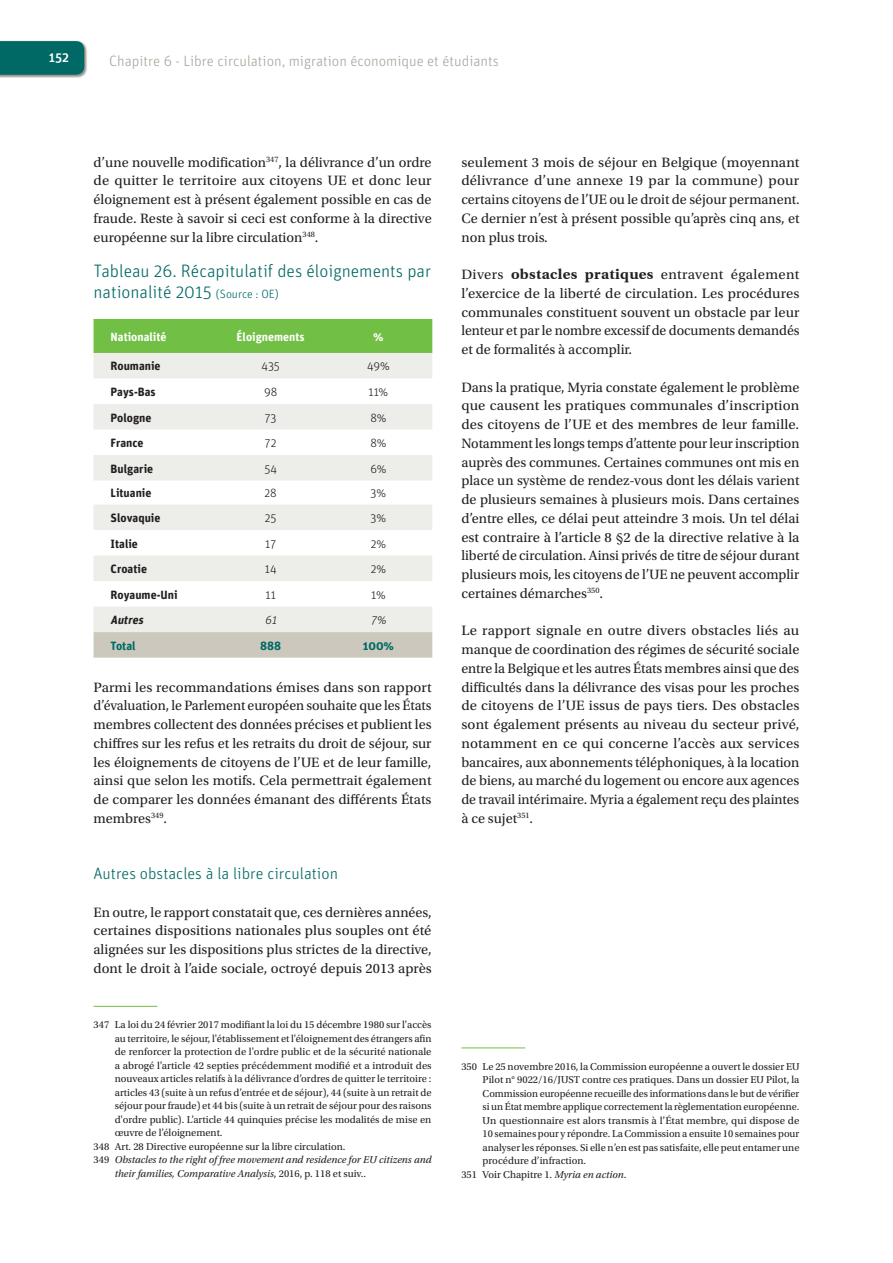
<style>
.page{position:relative;width:893px;height:1263px;background:#fff}
.page>*{position:absolute;margin:0;border:0;box-sizing:border-box;transform-origin:0 0}
.Graph_-_caption{font:300 18px/20.7px "Unit Rounded OT";color:#006965}
.Heading_5{font:300 16.5px "Unit Rounded OT";color:#006965}
.t1{font:300 15px "Unit Rounded OT";color:#a9a69e}
.Body{font:14.25px/18.8px "Utopia Std";color:#231f20;text-align:justify}
.t2{font:500 13.5px "Unit Rounded OT";color:#fff}
.Texte{font:700 12px "Unit Rounded OT";color:#231f20}
.Texte-2{font:300 12px "Unit Rounded OT";color:#231f20}
.Texte-3{font:700 12px "Unit Rounded OT";color:#fff}
.Texte-4{font:700 12px "Unit Rounded OT";color:#006965}
.Texte-5{font:italic 700 12px "Unit Rounded OT";color:#231f20}
.Texte-6{font:italic 300 12px "Unit Rounded OT";color:#231f20}
.Voetnoot{font:10.5px/13.5px "Utopia Std";color:#231f20;text-align:justify}
.Voetnoot-2{font:italic 10.5px/13.5px "Utopia Std";color:#231f20}
.s1{font-size:12px}
.s2{font-style:normal}
.s3{font-family:"Utopia";font-weight:700}
.s4{font-style:italic}
</style>
<div class="page">
<div style="left:0;top:41px;width:88px;height:37px;background:#231f20;opacity:.3"></div>
<div style="left:0;top:41px;width:84px;height:34px;background:#006965"></div>
<hr style="left:461px;top:1047px;width:64px;height:1px;background:#71bf44">
<div style="left:94px;top:319px;width:338px;height:34px;background:#71bf44"></div>
<svg style="left:94px;top:353px;width:338px;height:279px;fill:#edede9"></svg>
<div style="left:94px;top:632px;width:338px;height:26px;background:#ccc8bd"></div>
<hr style="left:94px;top:1006px;width:63px;height:1px;background:#71bf44">
<p class="t2" style="left:49px;top:49px;width:22px">152</p>
<p class="t1" style="left:109px;top:52px;width:391px">Chapitre 6 - Libre circulation, migration économique et étudiants</p>
<p class="Body" style="left:94px;top:153px;width:340px">d’une nouvelle modification<sup>347</sup>, la délivrance d’un ordre de quitter le territoire aux citoyens UE et donc leur éloignement est à présent également possible en cas de fraude. Reste à savoir si ceci est conforme à la directive européenne sur la libre circulation<sup>348</sup>.</p>
<p class="Graph_-_caption" style="left:94px;top:261px;width:339px">Tableau 26. Récapitulatif des éloignements par nationalité 2015 <span class="s1">(Source : OE)</span></p>
<p class="Texte-3" style="left:111px;top:329px;width:57px">Nationalité</p>
<p class="Texte-3" style="left:237px;top:329px;width:70px">Éloignements</p>
<p class="Texte-3" style="left:373px;top:329px;width:12px">%</p>
<p class="Texte" style="left:111px;top:359px;width:52px">Roumanie</p>
<p class="Texte-2" style="left:261px;top:359px;width:20px">435</p>
<p class="Texte-2" style="left:367px;top:359px;width:24px">49%</p>
<p class="Texte" style="left:111px;top:384px;width:47px">Pays-Bas</p>
<p class="Texte-2" style="left:264px;top:385px;width:15px">98</p>
<p class="Texte-2" style="left:369px;top:385px;width:21px">11%</p>
<p class="Texte" style="left:111px;top:410px;width:42px">Pologne</p>
<p class="Texte-2" style="left:265px;top:410px;width:13px">73</p>
<p class="Texte-2" style="left:370px;top:410px;width:18px">8%</p>
<p class="Texte" style="left:111px;top:435px;width:35px">France</p>
<p class="Texte-2" style="left:265px;top:436px;width:13px">72</p>
<p class="Texte-2" style="left:370px;top:436px;width:18px">8%</p>
<p class="Texte" style="left:111px;top:461px;width:44px">Bulgarie</p>
<p class="Texte-2" style="left:264px;top:461px;width:14px">54</p>
<p class="Texte-2" style="left:370px;top:461px;width:18px">6%</p>
<p class="Texte" style="left:111px;top:485px;width:42px">Lituanie</p>
<p class="Texte-2" style="left:265px;top:486px;width:14px">28</p>
<p class="Texte-2" style="left:371px;top:486px;width:17px">3%</p>
<p class="Texte" style="left:111px;top:510px;width:51px">Slovaquie</p>
<p class="Texte-2" style="left:265px;top:511px;width:13px">25</p>
<p class="Texte-2" style="left:371px;top:511px;width:17px">3%</p>
<p class="Texte" style="left:111px;top:536px;width:29px">Italie</p>
<p class="Texte-2" style="left:265px;top:536px;width:12px">17</p>
<p class="Texte-2" style="left:371px;top:536px;width:17px">2%</p>
<p class="Texte" style="left:111px;top:561px;width:38px">Croatie</p>
<p class="Texte-2" style="left:265px;top:562px;width:13px">14</p>
<p class="Texte-2" style="left:371px;top:562px;width:17px">2%</p>
<p class="Texte" style="left:111px;top:587px;width:69px">Royaume-Uni</p>
<p class="Texte-2" style="left:265px;top:587px;width:12px">11</p>
<p class="Texte-2" style="left:371px;top:587px;width:16px">1%</p>
<p class="Texte-5" style="left:111px;top:612px;width:37px">Autres</p>
<p class="Texte-6" style="left:265px;top:613px;width:16px">61</p>
<p class="Texte-6" style="left:371px;top:613px;width:20px">7%</p>
<p class="Texte-4" style="left:111px;top:638px;width:27px">Total</p>
<p class="Texte-4" style="left:260px;top:638px;width:23px">888</p>
<p class="Texte-4" style="left:363px;top:638px;width:33px">100%</p>
<p class="Body" style="left:94px;top:678px;width:340px">Parmi les recommandations émises dans son rapport d’évaluation, le Parlement européen souhaite que les États membres collectent des données précises et publient les chiffres sur les refus et les retraits du droit de séjour, sur les éloignements de citoyens de l’UE et de leur famille, ainsi que selon les motifs. Cela permettrait également de comparer les données émanant des différents États membres<sup>349</sup>.</p>
<p class="Heading_5" style="left:94px;top:864px;width:246px">Autres obstacles à la libre circulation</p>
<p class="Body" style="left:94px;top:903px;width:340px">En outre, le rapport constatait que, ces dernières années, certaines dispositions nationales plus souples ont été alignées sur les dispositions plus strictes de la directive, dont le droit à l’aide sociale, octroyé depuis 2013 après</p>
<p class="Voetnoot" style="left:115px;top:1018px;width:318px;text-indent:-21px">347 La loi du 24 février 2017 modifiant la loi du 15 décembre 1980 sur l'accès au territoire, le séjour, l'établissement et l'éloignement des étrangers afin de renforcer la protection de l'ordre public et de la sécurité nationale a abrogé l’article 42 septies précédemment modifié et a introduit des nouveaux articles relatifs à la délivrance d’ordres de quitter le territoire : articles 43 (suite à un refus d’entrée et de séjour), 44 (suite à un retrait de séjour pour fraude) et 44 bis (suite à un retrait de séjour pour des raisons d'ordre public). L’article 44 quinquies précise les modalités de mise en œuvre de l’éloignement.</p>
<p class="Voetnoot" style="left:94px;top:1140px;width:253px">348 Art. 28 Directive européenne sur la libre circulation.</p>
<p class="Voetnoot-2" style="left:115px;top:1153px;width:318px;text-indent:-21px"><span class="s2">349</span> Obstacles to the right of free movement and residence for EU citizens and their families, Comparative Analysis<span class="s2">, 2016, p. 118 et suiv..</span></p>
<p class="Body" style="left:461px;top:153px;width:340px">seulement 3 mois de séjour en Belgique (moyennant délivrance d’une annexe 19 par la commune) pour certains citoyens de l’UE ou le droit de séjour permanent.<br>Ce dernier n’est à présent possible qu’après cinq ans, et non plus trois.</p>
<p class="Body" style="left:461px;top:265px;width:340px">Divers <span class="s3">obstacles pratiques</span> entravent également l’exercice de la liberté de circulation. Les procédures communales constituent souvent un obstacle par leur lenteur et par le nombre excessif de documents demandés et de formalités à accomplir.</p>
<p class="Body" style="left:461px;top:378px;width:340px">Dans la pratique, Myria constate également le problème que causent les pratiques communales d’inscription des citoyens de l’UE et des membres de leur famille.<br>Notamment les longs temps d’attente pour leur inscription auprès des communes. Certaines communes ont mis en place un système de rendez-vous dont les délais varient de plusieurs semaines à plusieurs mois. Dans certaines d’entre elles, ce délai peut atteindre 3 mois. Un tel délai est contraire à l’article 8 §2 de la directive relative à la liberté de circulation. Ainsi privés de titre de séjour durant plusieurs mois, les citoyens de l’UE ne peuvent accomplir certaines démarches<sup>350</sup>.</p>
<p class="Body" style="left:461px;top:622px;width:340px">Le rapport signale en outre divers obstacles liés au manque de coordination des régimes de sécurité sociale entre la Belgique et les autres États membres ainsi que des difficultés dans la délivrance des visas pour les proches de citoyens de l’UE issus de pays tiers. Des obstacles sont également présents au niveau du secteur privé, notamment en ce qui concerne l’accès aux services bancaires, aux abonnements téléphoniques, à la location de biens, au marché du logement ou encore aux agences de travail intérimaire. Myria a également reçu des plaintes à ce sujet<sup>351</sup>.</p>
<p class="Voetnoot" style="left:483px;top:1060px;width:318px;text-indent:-21px">350 Le 25 novembre 2016, la Commission européenne a ouvert le dossier EU Pilot n° 9022/16/JUST contre ces pratiques. Dans un dossier EU Pilot, la Commission européenne recueille des informations dans le but de vérifier si un État membre applique correctement la règlementation européenne.<br>Un questionnaire est alors transmis à l’État membre, qui dispose de 10 semaines pour y répondre. La Commission a ensuite 10 semaines pour analyser les réponses. Si elle n’en est pas satisfaite, elle peut entamer une procédure d’infraction.</p>
<p class="Voetnoot" style="left:461px;top:1168px;width:167px">351 Voir Chapitre 1. <span class="s4">Myria en action</span>.</p>
</div>
